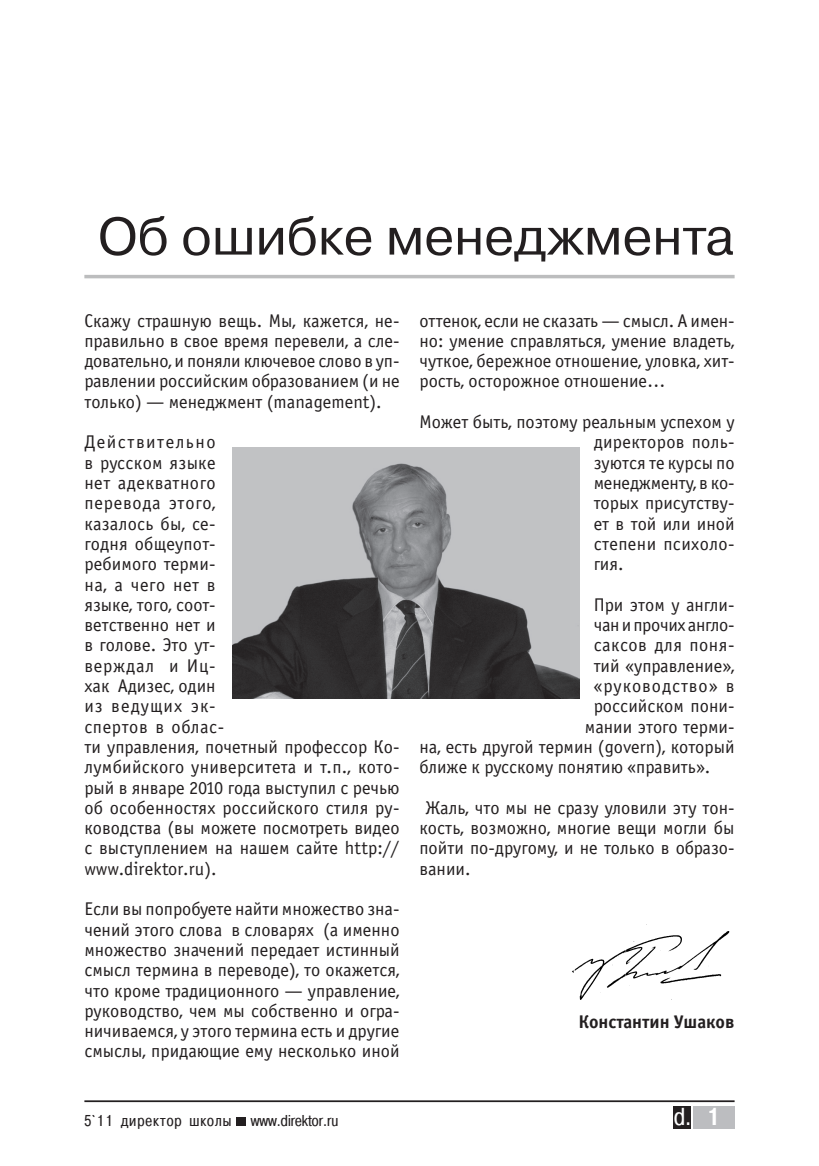
<style>
.page{position:relative;width:819px;height:1166px;background:#fff}
.page>*{position:absolute;margin:0;border:0;box-sizing:border-box;transform-origin:0 0}
.t1{font:52.5px "Pragmatica Book CTT";color:#231f20}
.t2{font:24.5px "Pragmatica Cond C";color:#fff}
.t3{font:18.38px/20.3px "Officina Sans Book C";color:#231f20;text-align:justify}
.t4{font:18.38px "Officina Sans Bold C";color:#231f20}
.t5{font:18.38px "Officina Sans Book C";letter-spacing:.03em;color:#231f20}
.t6{font:18.38px "Officina Sans Book C";letter-spacing:.05em;color:#231f20}
.t7{font:15.75px "Pragmatica Cond C";letter-spacing:.065em;color:#231f20}
</style>
<div class="page">
<div style="left:693px;top:1106px;width:41px;height:22px;background:#bcbdc0"></div>
<hr style="left:84px;top:1100px;width:650px;height:2px;background:#231f20">
<div style="left:672px;top:1106px;width:18px;height:22px;background:#231f20"></div>
<div style="left:236px;top:1118px;width:10px;height:8px;background:#231f20"></div>
<img style="left:572px;top:931px;width:158px;height:69px">
<hr style="left:84px;top:275px;width:650px;height:3px;background:#bcbdbe">
<img style="left:232px;top:447px;width:347px;height:252px">
<h1 class="t1" style="left:98px;top:207px;width:638px">Об ошибке менеджмента</h1>
<p class="t3" style="left:84px;top:311px;width:317px">Скажу страшную вещь. Мы, кажется, не&shy;правильно в свое время перевели, а сле&shy;довательно, и поняли ключевое слово в уп&shy;равлении российским образованием (и не только) — менеджмент (management).</p>
<p class="t3" style="left:84px;top:432px;width:316px;text-align:left">Действительно<br>в русском языке<br>нет адекватного<br>перевода этого,<br>казалось бы, се-<br>годня общеупот-<br>ребимого терми-<br>на, а чего нет в<br>языке, того, соот-<br>ветственно нет и<br>в голове. Это ут-<br>верждал и Иц-<br>хак Адизес, один<br>из ведущих эк-<br>спертов в облас-<br>ти управления, почетный профессор Ко&shy;лумбийского университета и т.п., кото&shy;рый в январе 2010 года выступил с речью об особенностях российского стиля ру&shy;ководства (вы можете посмотреть видео с выступлением на нашем сайте http:// www.direktor.ru).</p>
<p class="t3" style="left:84px;top:899px;width:317px">Если вы попробуете найти множество зна&shy;чений этого слова в словарях (а именно множество значений передает истинный смысл термина в переводе), то окажется, что кроме традиционного — управление, руководство, чем мы собственно и огра&shy;ничиваемся, у этого термина есть и другие смыслы, придающие ему несколько иной</p>
<p class="t7" style="left:84px;top:1111px;width:255px">5`11 директор школы www.direktor.ru</p>
<p class="t3" style="left:419px;top:311px;width:316px">оттенок, если не сказать — смысл. А имен&shy;но: умение справляться, умение владеть, чуткое, бережное отношение, уловка, хит&shy;рость, осторожное отношение…</p>
<p class="t3" style="left:593px;top:412px;width:142px;text-indent:-174px">Может быть, поэтому реальным успехом у директоров поль&shy;зуются те курсы по менеджменту, в ко&shy;торых присутству&shy;ет в той или иной степени психоло&shy;гия.</p>
<p class="t3" style="left:593px;top:595px;width:142px">При этом у англи-</p>
<p class="t3" style="left:593px;top:615px;width:142px">чан и прочих англо-</p>
<p class="t5" style="left:593px;top:635px;width:142px">саксов для поня-</p>
<p class="t3" style="left:593px;top:656px;width:142px">тий «управление»,</p>
<p class="t6" style="left:593px;top:676px;width:142px">«руководство» в</p>
<p class="t3" style="left:593px;top:696px;width:142px">российском пони-</p>
<p class="t3" style="left:585px;top:717px;width:151px">мании этого терми-</p>
<p class="t3" style="left:419px;top:737px;width:316px">на, есть другой термин (govern), который</p>
<p class="t3" style="left:419px;top:757px;width:292px">ближе к русскому понятию «править».</p>
<p class="t3" style="left:419px;top:798px;width:316px;text-indent:6px">Жаль, что мы не сразу уловили эту тон&shy;кость, возможно, многие вещи могли бы пойти по-другому, и не только в образо&shy;вании.</p>
<p class="t4" style="left:578px;top:1011px;width:158px">Константин Ушаков</p>
<h2 class="t2" style="left:674px;top:1103px;width:19px">d.</h2>
</div>
